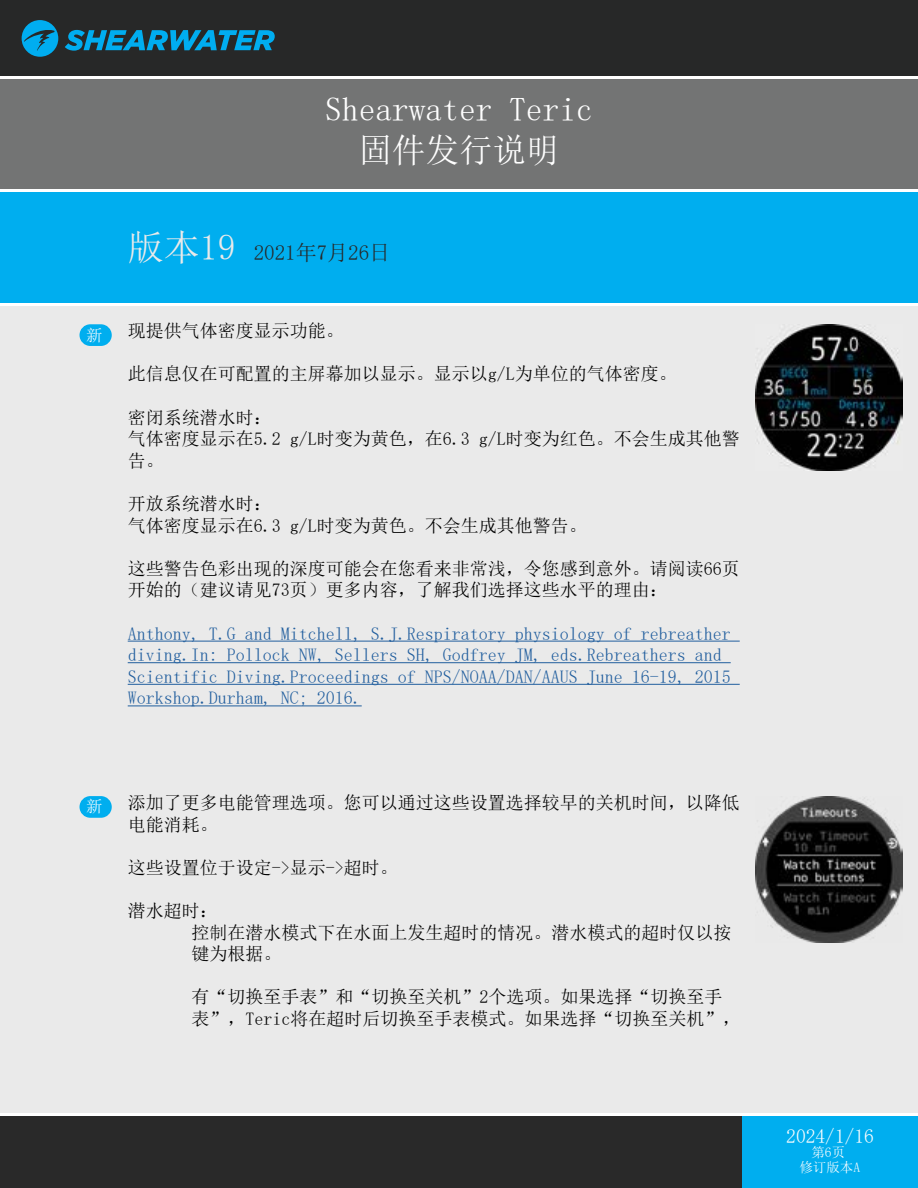
<style>
.page{position:relative;width:918px;height:1188px;background:#fff}
.page>*{position:absolute;margin:0;border:0;box-sizing:border-box;transform-origin:0 0}
.t1{font:33.45px/40.2px "N Sim Sun";color:#fff;text-align:center}
.t2{font:21px "Sim Sun";color:#272828}
.t3{font:19.5px "Sim Sun";color:#fff}
.t4{font:18px/21.6px "Sim Sun";color:#000}
.t5{font:18px/21.6px "Sim Sun";color:#215e9e}
.t6{font:16.5px "Sim Sun";color:#fff}
.t7{font:13.5px "Sim Sun";color:#fff}
.s1{font-size:36px;color:#eaeaea}
</style>
<div class="page">
<div style="left:0;top:0;width:918px;height:77px;background:#272828"></div>
<div style="left:0;top:1114px;width:918px;height:74px;background:#292929"></div>
<div style="left:0;top:305px;width:918px;height:809px;background:#eaeaea"></div>
<svg style="left:65px;top:30px;width:210px;height:21px"></svg>
<svg style="left:22px;top:20px;width:36px;height:37px"></svg>
<div style="left:0;top:191px;width:918px;height:114px;background:#00aeef"></div>
<div style="left:0;top:77px;width:918px;height:114px;background:#737474"></div>
<div style="left:742px;top:1114px;width:176px;height:74px;background:#00aeef"></div>
<hr style="left:0;top:76px;width:918px;height:3px;background:#fff">
<hr style="left:0;top:189px;width:918px;height:3px;background:#fff">
<hr style="left:0;top:303px;width:918px;height:3px;background:#fff">
<hr style="left:0;top:1113px;width:918px;height:3px;background:#fff">
<hr style="left:128px;top:641px;width:612px;height:1px;background:#215e9e">
<hr style="left:128px;top:662px;width:603px;height:1px;background:#215e9e">
<hr style="left:128px;top:684px;width:612px;height:1px;background:#215e9e">
<hr style="left:128px;top:705px;width:234px;height:1px;background:#215e9e">
<img style="left:756px;top:324px;width:146px;height:147px">
<img style="left:756px;top:796px;width:146px;height:147px">
<div style="left:80px;top:325px;width:31px;height:20px;background:#00aeef;border-radius:10px"></div>
<div style="left:80px;top:324px;width:32px;height:22px;border:2px solid #00aeef;border-radius:10px"></div>
<div style="left:80px;top:797px;width:31px;height:20px;background:#00aeef;border-radius:10px"></div>
<div style="left:80px;top:796px;width:32px;height:22px;border:2px solid #00aeef;border-radius:10px"></div>
<h1 class="t1" style="left:325px;top:89px;width:269px">Shearwater Teric固件发行说明</h1>
<p class="t6" style="left:86px;top:326px;width:18px">新</p>
<p class="t2" style="left:128px;top:242px;width:264px"><span class="s1">版本19</span> 2021年7月26日</p>
<p class="t4" style="left:128px;top:320px;width:217px">现提供气体密度显示功能。</p>
<p class="t4" style="left:128px;top:363px;width:550px">此信息仅在可配置的主屏幕加以显示。显示以g/L为单位的气体密度。</p>
<p class="t4" style="left:128px;top:406px;width:613px">密闭系统潜水时：<br>气体密度显示在5.2 g/L时变为黄色，在6.3 g/L时变为红色。不会生成其他警告。</p>
<p class="t4" style="left:128px;top:493px;width:460px">开放系统潜水时：<br>气体密度显示在6.3 g/L时变为黄色。不会生成其他警告。</p>
<p class="t4" style="left:128px;top:558px;width:613px">这些警告色彩出现的深度可能会在您看来非常浅，令您感到意外。请阅读66页开始的（建议请见73页）更多内容，了解我们选择这些水平的理由：</p>
<p class="t5" style="left:128px;top:622px;width:604px">Anthony, T.G and Mitchell, S.J.Respiratory physiology of rebreather diving.In: Pollock NW, Sellers SH, Godfrey JM, eds.Rebreathers and Scientific Diving.Proceedings of NPS/NOAA/DAN/AAUS June 16-19, 2015<br>Workshop.Durham, NC; 2016.</p>
<p class="t6" style="left:86px;top:798px;width:18px">新</p>
<p class="t4" style="left:128px;top:792px;width:613px">添加了更多电能管理选项。您可以通过这些设置选择较早的关机时间，以降低电能消耗。</p>
<p class="t4" style="left:128px;top:857px;width:271px">这些设置位于设定-&gt;显示-&gt;超时。</p>
<p class="t4" style="left:191px;top:900px;width:541px;text-indent:-64px">潜水超时：<br>控制在潜水模式下在水面上发生超时的情况。潜水模式的超时仅以按键为根据。</p>
<p class="t4" style="left:191px;top:986px;width:550px">有“切换至手表”和“切换至关机”2个选项。如果选择“切换至手表”，Teric将在超时后切换至手表模式。如果选择“切换至关机”，</p>
<p class="t3" style="left:786px;top:1126px;width:89px">2024/1/16</p>
<p class="t7" style="left:799px;top:1160px;width:62px">修订版本A</p>
<p class="t7" style="left:811px;top:1146px;width:35px">第6页</p>
</div>
